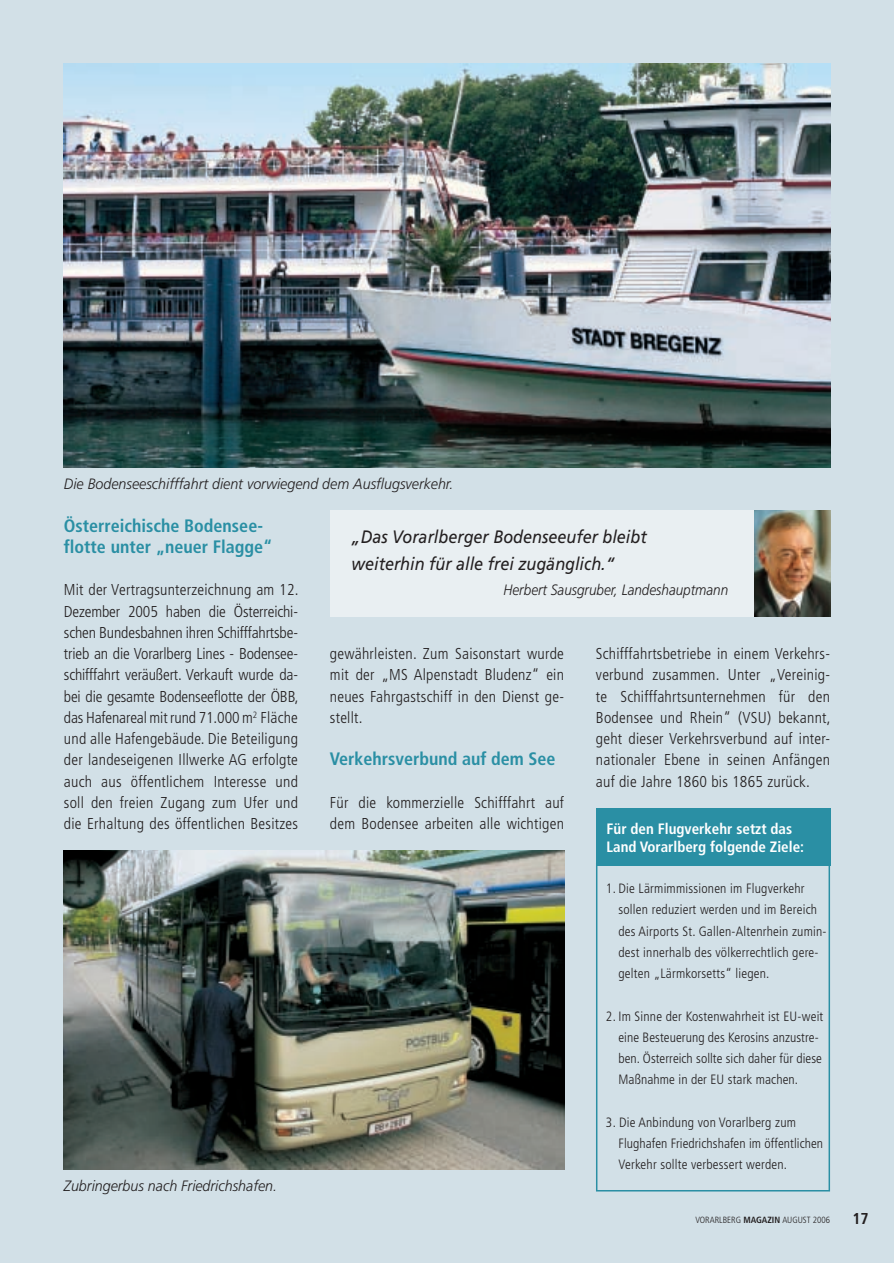
<style>
.page{position:relative;width:894px;height:1263px;background:#fff}
.page>*{position:absolute;margin:0;border:0;box-sizing:border-box;transform-origin:0 0}
.t1{font:700 condensed 18px/21.3px "Frutiger";color:#2a8fa4}
.t2{font:italic 18px/27px "Frutiger";color:#231f20;scale:.9 1}
.t3{font:300 condensed 15.75px/21.3px "Frutiger";letter-spacing:.015em;color:#231f20;text-align:justify}
.t4{font:700 condensed 15.75px "Frutiger";color:#231f20}
.t5{font:italic 300 15px "Frutiger";color:#231f20;scale:.95 1}
.t6{font:700 condensed 15px/18px "Frutiger";color:#fff}
.t7{font:italic 300 15px "Frutiger";color:#231f20;scale:.9 1}
.t8{font:300 condensed 13.5px/21.3px "Frutiger";letter-spacing:.015em;color:#231f20}
.t9{font:300 condensed 9px "Frutiger";color:#231f20}
.s1{font-weight:700}
</style>
<div class="page">
<div style="left:0;top:0;width:893px;height:1263px;background:#d2e0e7"></div>
<img style="left:64px;top:850px;width:499px;height:319px">
<div style="left:595px;top:863px;width:234px;height:328px;border:2px solid #2a8fa4"></div>
<div style="left:595px;top:808px;width:234px;height:57px;background:#2a8fa4"></div>
<img style="left:753px;top:510px;width:77px;height:106px">
<div style="left:330px;top:510px;width:423px;height:106px;background:#e9eff2"></div>
<img style="left:64px;top:64px;width:765px;height:404px">
<p class="t5" style="left:64px;top:478px;width:411px">Die Bodenseeschifffahrt dient vorwiegend dem Ausflugsverkehr.</p>
<p class="t2" style="left:351px;top:524px;width:329px">„Das Vorarlberger Bodenseeufer bleibt weiterhin für alle frei zugänglich.“</p>
<p class="t7" style="left:503px;top:584px;width:251px">Herbert Sausgruber, Landeshauptmann</p>
<p class="t1" style="left:64px;top:516px;width:210px">Österreichische Bodensee&shy;flotte unter „neuer Flagge“</p>
<p class="t3" style="left:64px;top:580px;width:236px">Mit der Vertragsunterzeichnung am 12.<br>Dezember 2005 haben die Österreichi&shy;schen Bundesbahnen ihren Schifffahrtsbe&shy;trieb an die Vorarlberg Lines - Bodensee&shy;schifffahrt veräußert. Verkauft wurde da&shy;bei die gesamte Bodenseeflotte der ÖBB, das Hafenareal mit rund 71.000 m<sup>2</sup> Fläche und alle Hafengebäude. Die Beteiligung der landeseigenen Illwerke AG erfolgte auch aus öffentlichem Interesse und soll den freien Zugang zum Ufer und die Erhaltung des öffentlichen Besitzes</p>
<p class="t3" style="left:595px;top:644px;width:236px">Schifffahrtsbetriebe in einem Verkehrs&shy;verbund zusammen. Unter „Vereinig&shy;te Schifffahrtsunternehmen für den Bodensee und Rhein“ (VSU) bekannt, geht dieser Verkehrsverbund auf inter&shy;nationaler Ebene in seinen Anfängen auf die Jahre 1860 bis 1865 zurück.</p>
<p class="t3" style="left:330px;top:644px;width:235px">gewährleisten. Zum Saisonstart wurde mit der „MS Alpenstadt Bludenz“ ein neues Fahrgastschiff in den Dienst ge&shy;stellt.</p>
<p class="t1" style="left:330px;top:750px;width:227px">Verkehrsverbund auf dem See</p>
<p class="t3" style="left:330px;top:793px;width:235px">Für die kommerzielle Schifffahrt auf dem Bodensee arbeiten alle wichtigen</p>
<p class="t6" style="left:606px;top:821px;width:199px">Für den Flugverkehr setzt das<br>Land Vorarlberg folgende Ziele:</p>
<p class="t5" style="left:64px;top:1179px;width:226px">Zubringerbus nach Friedrichshafen.</p>
<p class="t8" style="left:618px;top:879px;width:209px;text-indent:-12px">1. Die Lärmimmissionen im Flugverkehr sollen reduziert werden und im Bereich des Airports St. Gallen-Altenrhein zumin&shy;dest innerhalb des völkerrechtlich gere&shy;gelten „Lärmkorsetts“ liegen.</p>
<p class="t8" style="left:618px;top:1006px;width:206px;text-indent:-12px">2. Im Sinne der Kostenwahrheit ist EU-weit eine Besteuerung des Kerosins anzustre&shy;ben. Österreich sollte sich daher für diese Maßnahme in der EU stark machen.</p>
<p class="t8" style="left:618px;top:1112px;width:206px;text-indent:-12px">3. Die Anbindung von Vorarlberg zum<br>Flughafen Friedrichshafen im öffentlichen<br>Verkehr sollte verbessert werden.</p>
<p class="t9" style="left:695px;top:1216px;width:136px">VORARLBERG <span class="s1">MAGAZIN</span> AUGUST 2006</p>
<p class="t4" style="left:852px;top:1212px;width:18px">17</p>
</div>
